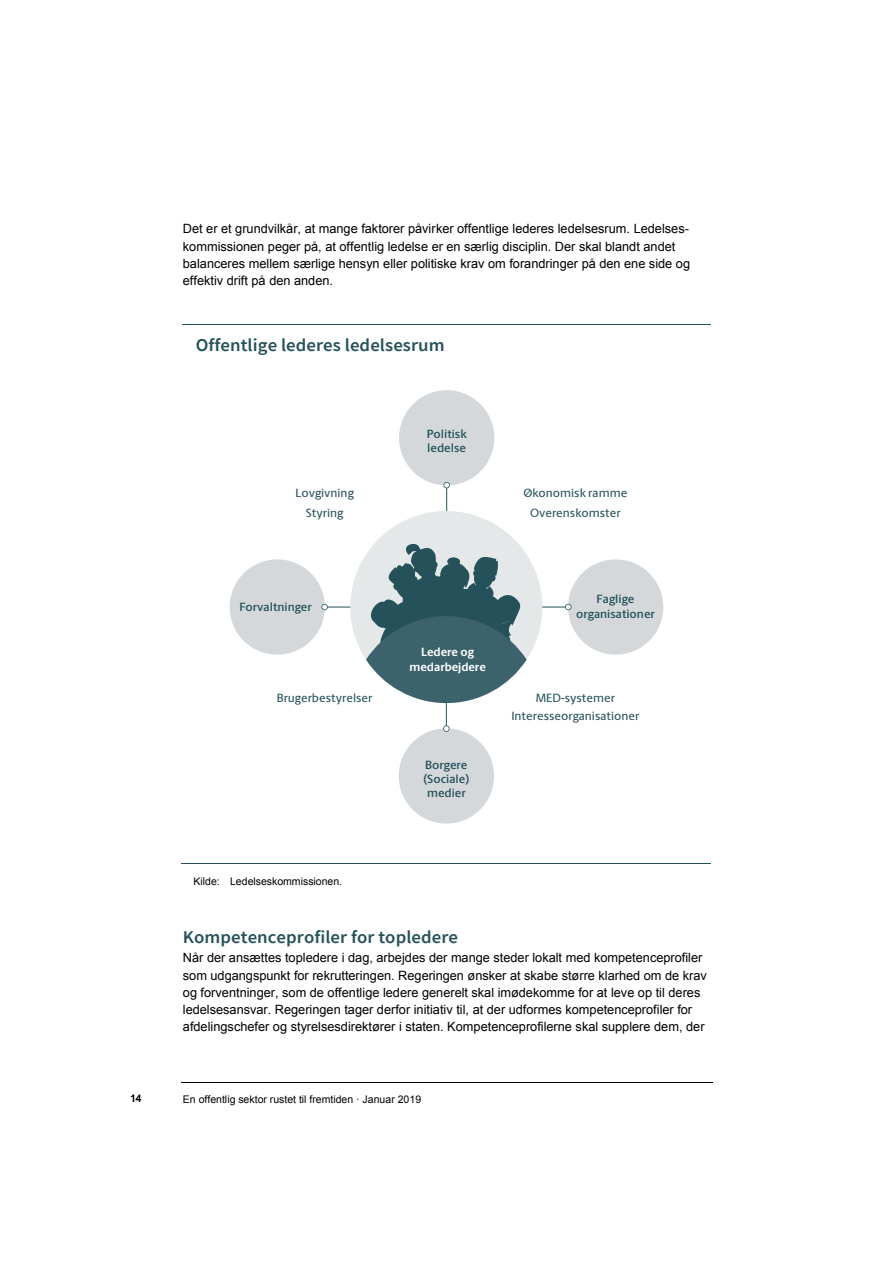
<style>
.page{position:relative;width:893px;height:1263px;background:#fff}
.page>*{position:absolute;margin:0;border:0;box-sizing:border-box;transform-origin:0 0}
.t1{font:600 18px "Source Sans Pro";letter-spacing:.005em;color:#25525a;scale:1.05 1}
.t2{font:12.75px/17.2px "Arial";color:#000}
.t3{font:500 12px "Berling Sans";color:#25525a}
.t4{font:600 12px/14.4px "Berling Sans";color:#25525a;text-align:center}
.t5{font:700 12px/14.4px "Berling Sans";color:#fff;text-align:center}
.t6{font:10.5px "Arial";color:#000}
</style>
<div class="page">
<hr style="left:181px;top:1082px;width:531px;height:1px;background:#000">
<hr style="left:183px;top:324px;width:528px;height:1px;background:#25525a">
<hr style="left:182px;top:863px;width:529px;height:1px;background:#25525a">
<div style="left:230px;top:559px;width:95px;height:96px;background:#d4d8da;border-radius:50%"></div>
<hr style="left:324px;top:607px;width:30px;height:1px;background:#25525a">
<svg style="left:321px;top:604px;width:7px;height:6px"></svg>
<div style="left:568px;top:559px;width:95px;height:96px;background:#d4d8da;border-radius:50%"></div>
<svg style="left:542px;top:604px;width:29px;height:6px"></svg>
<div style="left:399px;top:390px;width:95px;height:95px;background:#d4d8da;border-radius:50%"></div>
<svg style="left:443px;top:482px;width:7px;height:29px"></svg>
<div style="left:399px;top:728px;width:95px;height:95px;background:#d4d8da;border-radius:50%"></div>
<hr style="left:446px;top:699px;width:1px;height:30px;background:#25525a">
<svg style="left:443px;top:725px;width:7px;height:7px"></svg>
<div style="left:350px;top:511px;width:192px;height:192px;background:#e5e8e9;border-radius:50%"></div>
<svg style="left:371px;top:544px;width:149px;height:88px"></svg>
<div style="left:366px;top:616px;width:161px;height:87px;background:#3c636c;border-radius:50%"></div>
<p class="t2" style="left:183px;top:220px;width:509px">Det er et grundvilkår, at mange faktorer påvirker offentlige lederes ledelsesrum. Ledelses&shy;kommissionen peger på, at offentlig ledelse er en særlig disciplin. Der skal blandt andet balanceres mellem særlige hensyn eller politiske krav om forandringer på den ene side og effektiv drift på den anden.</p>
<h1 class="t1" style="left:196px;top:333px;width:239px">Offentlige lederes ledelsesrum</h1>
<p class="t3" style="left:295px;top:486px;width:60px">Lovgivning</p>
<p class="t3" style="left:306px;top:505px;width:39px">Styring</p>
<p class="t4" style="left:239px;top:600px;width:74px">Forvaltninger</p>
<p class="t3" style="left:277px;top:690px;width:97px">Brugerbestyrelser</p>
<p class="t6" style="left:194px;top:875px;width:150px">Kilde: Ledelseskommissionen.</p>
<p class="t4" style="left:427px;top:426px;width:41px;text-align:left">Politisk ledelse</p>
<p class="t3" style="left:523px;top:486px;width:105px">Økonomisk ramme</p>
<p class="t3" style="left:530px;top:505px;width:92px">Overenskomster</p>
<p class="t5" style="left:410px;top:645px;width:78px">Ledere og medarbejdere</p>
<p class="t4" style="left:423px;top:757px;width:48px">Borgere (Sociale) medier</p>
<p class="t4" style="left:576px;top:592px;width:80px">Faglige organisationer</p>
<p class="t3" style="left:536px;top:690px;width:81px">MED-systemer</p>
<p class="t3" style="left:511px;top:709px;width:130px">Interesseorganisationer</p>
<h1 class="t1" style="left:183px;top:925px;width:264px">Kompetenceprofiler for topledere</h1>
<p class="t2" style="left:183px;top:949px;width:525px">Når der ansættes topledere i dag, arbejdes der mange steder lokalt med kompetenceprofiler som udgangspunkt for rekrutteringen. Regeringen ønsker at skabe større klarhed om de krav og forventninger, som de offentlige ledere generelt skal imødekomme for at leve op til deres ledelsesansvar. Regeringen tager derfor initiativ til, at der udformes kompetenceprofiler for afdelingschefer og styrelsesdirektører i staten. Kompetenceprofilerne skal supplere dem, der</p>
<p class="t6" style="left:130px;top:1092px;width:13px">14</p>
<p class="t6" style="left:183px;top:1092px;width:240px">En offentlig sektor rustet til fremtiden · Januar 2019</p>
</div>
